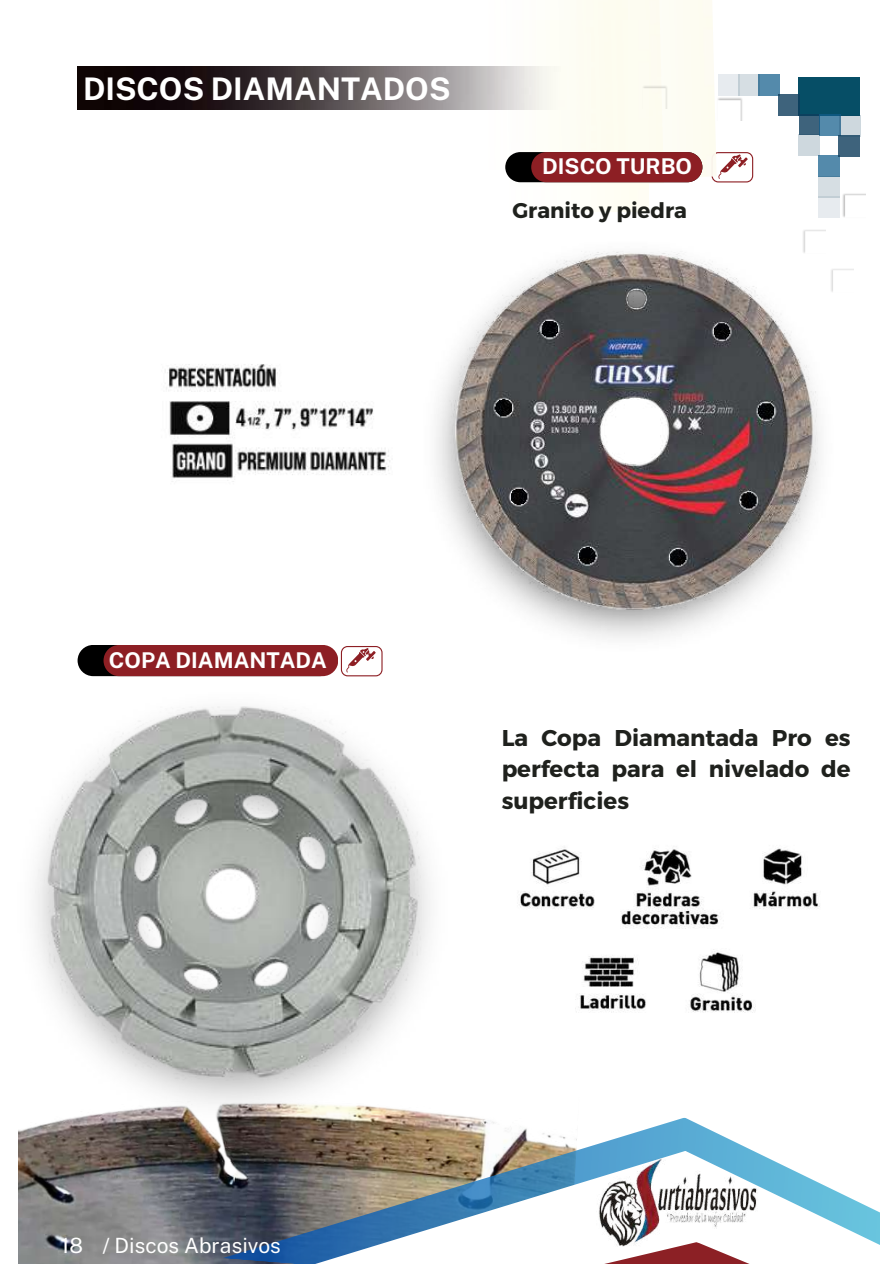
<style>
.page{position:relative;width:894px;height:1264px;background:#fff}
.page>*{position:absolute;margin:0;border:0;box-sizing:border-box;transform-origin:0 0}
.t1{font:700 31.2px "Public Sans";color:#fff}
.t2{font:700 22.8px/31.5px "Montserrat";color:#1f211d;text-align:justify}
.t3{font:700 21.75px "Public Sans";color:#fff}
.t4{font:700 21.3px "Montserrat";color:#1f211d}
.t5{font:21px "Public Sans";color:#fff}
</style>
<div class="page">
<img style="left:18px;top:1114px;width:448px;height:149px">
<svg style="left:222px;top:1117px;width:529px;height:33px"></svg>
<img style="left:163px;top:1150px;width:716px;height:113px">
<img style="left:596px;top:1153px;width:162px;height:88px">
<svg style="left:184px;top:1241px;width:695px;height:22px"></svg>
<img style="left:165px;top:364px;width:225px;height:118px">
<img style="left:432px;top:246px;width:396px;height:380px">
<img style="left:78px;top:66px;width:462px;height:43px">
<div style="left:540px;top:0;width:174px;height:177px;background:#fdfcf2"></div>
<div style="left:78px;top:645px;width:257px;height:31px;background:#000;border-radius:16px"></div>
<div style="left:103px;top:645px;width:235px;height:31px;background:#8d1f24;border-radius:16px"></div>
<img style="left:18px;top:1096px;width:429px;height:25px">
<img style="left:35px;top:706px;width:395px;height:390px">
<img style="left:519px;top:847px;width:301px;height:166px">
<svg style="left:505px;top:152px;width:197px;height:30px;background:#7d2125"></svg>
<svg style="left:341px;top:646px;width:41px;height:30px"></svg>
<svg style="left:859px;top:116px;width:1px;height:21px"></svg>
<img style="left:801px;top:230px;width:24px;height:24px">
<img style="left:859px;top:193px;width:6px;height:3px">
<img style="left:830px;top:268px;width:22px;height:25px">
<svg style="left:711px;top:74px;width:148px;height:143px"></svg>
<div style="left:717px;top:74px;width:21px;height:21px;background:#e7ebef"></div>
<img style="left:716px;top:97px;width:26px;height:24px">
<img style="left:641px;top:85px;width:26px;height:23px">
<h1 class="t1" style="left:83px;top:70px;width:369px">DISCOS DIAMANTADOS</h1>
<p class="t3" style="left:542px;top:154px;width:151px">DISCO TURBO</p>
<p class="t4" style="left:512px;top:197px;width:176px">Granito y piedra</p>
<p class="t3" style="left:109px;top:647px;width:219px">COPA DIAMANTADA</p>
<p class="t5" style="left:61px;top:1232px;width:222px">18 / Discos Abrasivos</p>
<p class="t2" style="left:501px;top:720px;width:350px">La Copa Diamantada Pro es perfecta para el nivelado de superficies</p>
</div>
